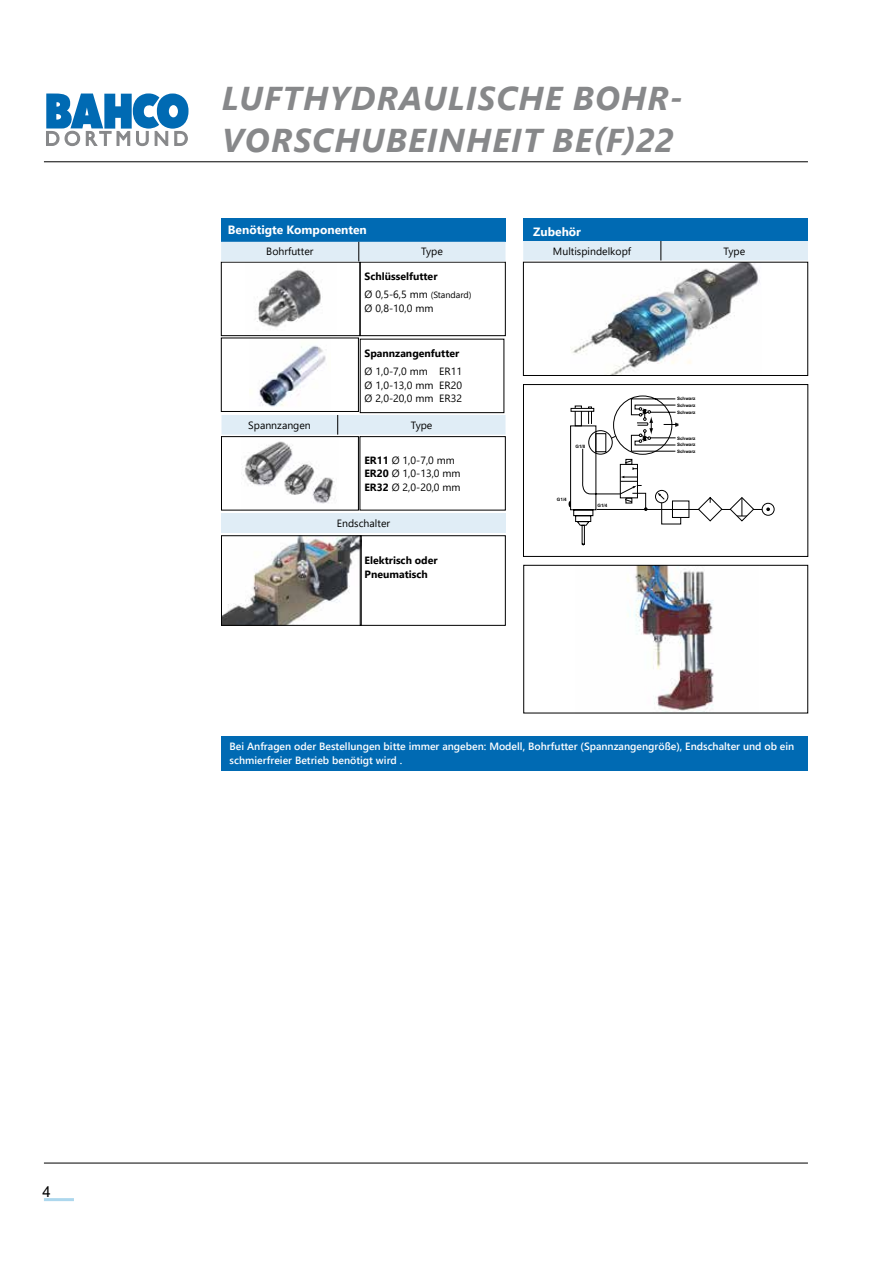
<style>
.page{position:relative;width:893px;height:1263px;background:#fff}
.page>*{position:absolute;margin:0;border:0;box-sizing:border-box;transform-origin:0 0}
.t1{font:italic 700 33px/42px "Segoe UI";letter-spacing:.035em;color:#87888a}
.t2{font:15px "Arial";color:#000}
.t3{font:700 12px "Segoe UI";color:#fff}
.t4{font:10.5px/13.5px "Segoe UI";color:#000;text-align:justify}
.t5{font:600 10.5px/13.5px "Segoe UI";color:#fff}
.t6{font:700 10.5px/17.7px "Segoe UI";color:#000}
.t7{font:700 4.5px/6.6px "Arial";color:#000;text-align:justify}
.s1{font-weight:400}
.s2{font-weight:400;font-size:9px}
.s3{font-weight:700}
</style>
<div class="page">
<hr style="left:44px;top:162px;width:764px;height:1px;background:#000">
<hr style="left:44px;top:1198px;width:30px;height:3px;background:#add7ed">
<hr style="left:44px;top:1163px;width:764px;height:1px;background:#000">
<svg style="left:46px;top:93px;width:143px;height:54px"></svg>
<div style="left:523px;top:241px;width:285px;height:19px;background:#e0edf6"></div>
<div style="left:221px;top:218px;width:284px;height:24px;background:#006ab3"></div>
<img style="left:255px;top:269px;width:66px;height:59px">
<div style="left:221px;top:262px;width:139px;height:74px;border:1px solid #000"></div>
<img style="left:223px;top:537px;width:136px;height:86px">
<div style="left:221px;top:535px;width:140px;height:90px;border:1px solid #000"></div>
<div style="left:360px;top:262px;width:145px;height:74px;border:1px solid #000"></div>
<div style="left:360px;top:535px;width:145px;height:90px;border:1px solid #000"></div>
<div style="left:523px;top:218px;width:285px;height:23px;background:#006ab3"></div>
<img style="left:570px;top:264px;width:190px;height:110px">
<div style="left:523px;top:262px;width:285px;height:114px;border:1px solid #000"></div>
<div style="left:762px;top:503px;width:12px;height:12px;border:1px solid #000;border-radius:50%"></div>
<svg style="left:569px;top:396px;width:201px;height:149px"></svg>
<div style="left:523px;top:384px;width:285px;height:173px;border:1px solid #000"></div>
<div style="left:221px;top:736px;width:587px;height:34px;background:#006ab3"></div>
<img style="left:259px;top:345px;width:67px;height:62px">
<div style="left:221px;top:338px;width:138px;height:74px;border:1px solid #000"></div>
<div style="left:221px;top:513px;width:284px;height:20px;background:#e0edf6"></div>
<div style="left:221px;top:415px;width:284px;height:20px;background:#e0edf6"></div>
<img style="left:627px;top:567px;width:87px;height:144px">
<div style="left:523px;top:565px;width:285px;height:148px;border:1px solid #000"></div>
<div style="left:221px;top:242px;width:284px;height:19px;background:#e0edf6"></div>
<img style="left:243px;top:441px;width:93px;height:63px">
<div style="left:221px;top:436px;width:138px;height:74px;border:1px solid #000"></div>
<div style="left:360px;top:339px;width:144px;height:74px;border:1px solid #000"></div>
<div style="left:360px;top:436px;width:145px;height:74px;border:1px solid #000"></div>
<h2 class="t2" style="left:42px;top:1181px;width:10px">4</h2>
<h1 class="t1" style="left:222px;top:73px;width:463px">LUFTHYDRAULISCHE BOHR-<br>VORSCHUBEINHEIT BE(F)22</h1>
<p class="t3" style="left:228px;top:219px;width:140px">Benötigte Komponenten</p>
<p class="t6" style="left:365px;top:267px;width:108px">Schlüsselfutter<br><span class="s1">Ø 0,5-6,5 mm</span> <span class="s2">(Standard)</span></p>
<p class="t4" style="left:365px;top:300px;width:70px">Ø 0,8-10,0 mm</p>
<p class="t4" style="left:266px;top:244px;width:49px">Bohrfutter</p>
<p class="t4" style="left:421px;top:244px;width:23px">Type</p>
<p class="t6" style="left:365px;top:344px;width:96px">Spannzangenfutter</p>
<p class="t4" style="left:365px;top:364px;width:99px">Ø 1,0-7,0 mm ER11<br>Ø 1,0-13,0 mm ER20<br>Ø 2,0-20,0 mm ER32</p>
<p class="t4" style="left:248px;top:417px;width:64px">Spannzangen</p>
<p class="t4" style="left:411px;top:417px;width:23px">Type</p>
<p class="t4" style="left:364px;top:452px;width:98px;text-align:left"><span class="s3">ER11</span> Ø 1,0-7,0 mm<br><span class="s3">ER20</span> Ø 1,0-13,0 mm<br><span class="s3">ER32</span> Ø 2,0-20,0 mm</p>
<p class="t4" style="left:337px;top:515px;width:55px">Endschalter</p>
<p class="t6" style="left:365px;top:553px;width:75px;line-height:13.5px">Elektrisch oder<br>Pneumatisch</p>
<p class="t3" style="left:533px;top:220px;width:49px">Zubehör</p>
<p class="t4" style="left:553px;top:243px;width:80px">Multispindelkopf</p>
<p class="t4" style="left:724px;top:243px;width:23px">Type</p>
<p class="t7" style="left:576px;top:443px;width:11px">G1/8</p>
<p class="t7" style="left:557px;top:496px;width:11px">G1/4</p>
<p class="t7" style="left:597px;top:503px;width:11px">G1/4</p>
<p class="t7" style="left:677px;top:396px;width:20px">Schwarz Schwarz Schwarz</p>
<p class="t7" style="left:677px;top:435px;width:20px">Schwarz Schwarz Schwarz</p>
<p class="t5" style="left:230px;top:739px;width:566px">Bei Anfragen oder Bestellungen bitte immer angeben: Modell, Bohrfutter (Spannzangengröße), Endschalter und ob ein schmierfreier Betrieb benötigt wird .</p>
</div>
